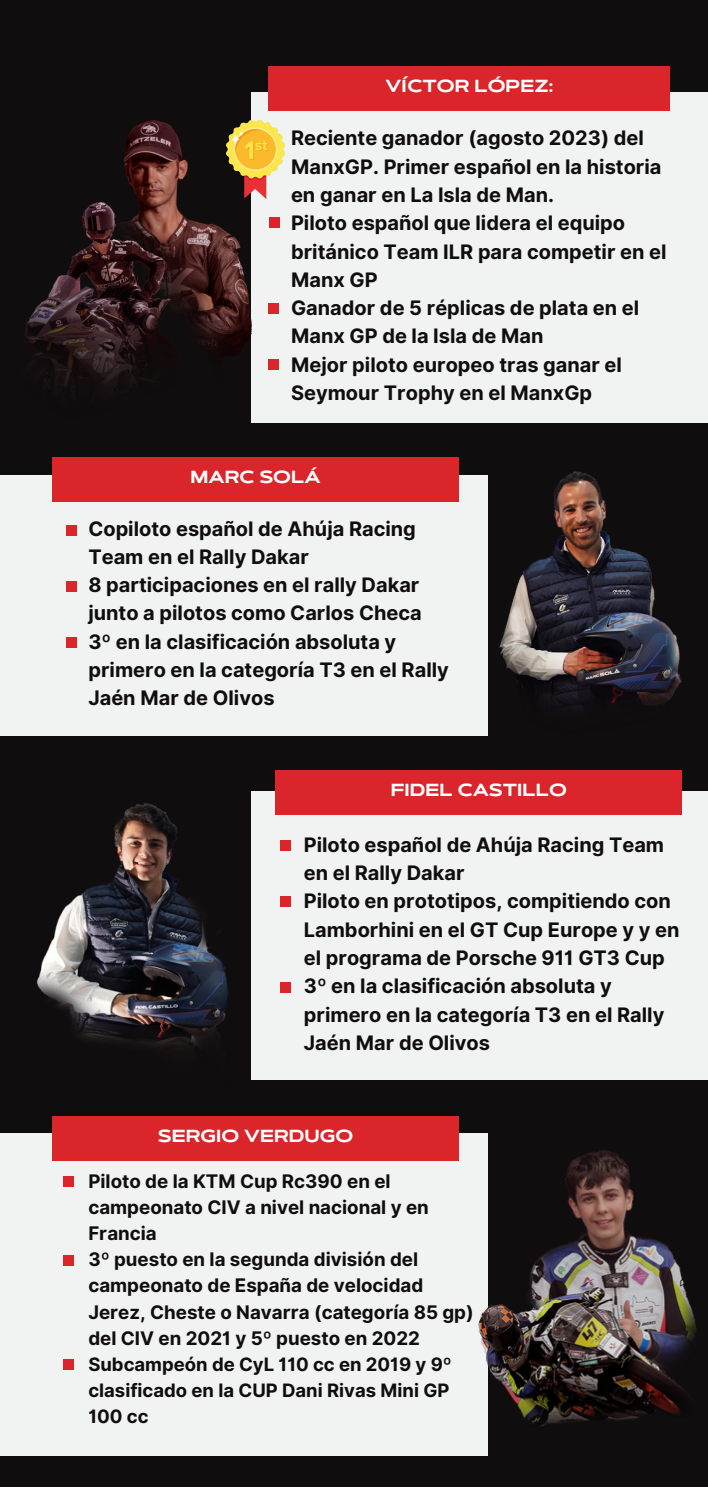
<style>
.page{position:relative;width:708px;height:1489px;background:#fff}
.page>*{position:absolute;margin:0;border:0;box-sizing:border-box;transform-origin:0 0}
.t1{font:700 20px/28.2px "Inter";color:#100d0e}
.t2{font:700 18.75px/26.2px "Inter";color:#100d0e}
.t3{font:700 18.5px/26.2px "Inter";color:#100d0e}
.t4{font:700 17.5px "Artegra Sans Ex";color:#fff}
</style>
<div class="page">
<div style="left:0;top:0;width:707px;height:1486px;background:#100d0e"></div>
<div style="left:251px;top:791px;width:456px;height:288px;background:#f1f2f2"></div>
<img style="left:36px;top:803px;width:254px;height:277px">
<img style="left:499px;top:471px;width:183px;height:238px">
<div style="left:0;top:475px;width:487px;height:260px;background:#f1f2f2"></div>
<div style="left:0;top:1133px;width:487px;height:323px;background:#f1f2f2"></div>
<div style="left:251px;top:93px;width:456px;height:330px;background:#f1f2f2"></div>
<img style="left:24px;top:120px;width:228px;height:268px">
<div style="left:268px;top:66px;width:402px;height:44px;background:#da252a"></div>
<div style="left:52px;top:457px;width:406px;height:45px;background:#da252a"></div>
<div style="left:52px;top:1116px;width:406px;height:45px;background:#da252a"></div>
<div style="left:275px;top:769px;width:406px;height:45px;background:#da252a"></div>
<div style="left:66px;top:525px;width:10px;height:10px;background:#da252a"></div>
<div style="left:63px;top:1176px;width:10px;height:11px;background:#da252a"></div>
<div style="left:280px;top:840px;width:11px;height:10px;background:#da252a"></div>
<div style="left:268px;top:217px;width:11px;height:11px;background:#da252a"></div>
<div style="left:66px;top:581px;width:10px;height:11px;background:#da252a"></div>
<div style="left:63px;top:1255px;width:10px;height:10px;background:#da252a"></div>
<div style="left:280px;top:896px;width:11px;height:11px;background:#da252a"></div>
<div style="left:268px;top:303px;width:10px;height:11px;background:#da252a"></div>
<div style="left:268px;top:359px;width:10px;height:11px;background:#da252a"></div>
<div style="left:66px;top:637px;width:10px;height:10px;background:#da252a"></div>
<div style="left:63px;top:1359px;width:10px;height:11px;background:#da252a"></div>
<div style="left:280px;top:982px;width:11px;height:10px;background:#da252a"></div>
<img style="left:478px;top:1144px;width:218px;height:312px">
<img style="left:226px;top:120px;width:58px;height:79px">
<p class="t4" style="left:385px;top:75px;width:169px">VÍCTOR LÓPEZ:</p>
<p class="t1" style="left:291px;top:124px;width:372px">Reciente ganador (agosto 2023) del<br>ManxGP. Primer español en la historia en ganar en La Isla de Man.</p>
<p class="t1" style="left:291px;top:209px;width:377px">Piloto español que lidera el equipo británico Team ILR para competir en el<br>Manx GP</p>
<p class="t1" style="left:291px;top:294px;width:349px">Ganador de 5 réplicas de plata en el<br>Manx GP de la Isla de Man</p>
<p class="t1" style="left:291px;top:350px;width:332px">Mejor piloto europeo tras ganar el<br>Seymour Trophy en el ManxGp</p>
<p class="t4" style="left:190px;top:466px;width:131px">MARC SOLÁ</p>
<p class="t1" style="left:88px;top:514px;width:329px">Copiloto español de Ahúja Racing<br>Team en el Rally Dakar</p>
<p class="t1" style="left:88px;top:571px;width:335px">8 participaciones en el rally Dakar junto a pilotos como Carlos Checa</p>
<p class="t1" style="left:88px;top:627px;width:362px">3º en la clasificación absoluta y primero en la categoría T3 en el Rally<br>Jaén Mar de Olivos</p>
<p class="t4" style="left:390px;top:779px;width:178px">FIDEL CASTILLO</p>
<p class="t1" style="left:304px;top:830px;width:362px">Piloto español de Ahúja Racing Team en el Rally Dakar</p>
<p class="t1" style="left:304px;top:887px;width:377px">Piloto en prototipos, compitiendo con<br>Lamborhini en el GT Cup Europe y y en el programa de Porsche 911 GT3 Cup</p>
<p class="t1" style="left:304px;top:972px;width:362px">3º en la clasificación absoluta y primero en la categoría T3 en el Rally<br>Jaén Mar de Olivos</p>
<p class="t4" style="left:158px;top:1125px;width:197px">SERGIO VERDUGO</p>
<p class="t2" style="left:88px;top:1168px;width:342px">Piloto de la KTM Cup Rc390 en el campeonato CIV a nivel nacional y en<br>Francia</p>
<p class="t2" style="left:88px;top:1246px;width:387px">3º puesto en la segunda división del campeonato de España de velocidad Jerez, Cheste o Navarra (categoría 85 gp) del CIV en 2021 y 5º puesto en 2022</p>
<p class="t3" style="left:88px;top:1351px;width:365px">Subcampeón de CyL 110 cc en 2019 y 9º clasificado en la CUP Dani Rivas Mini GP<br>100 cc</p>
</div>
